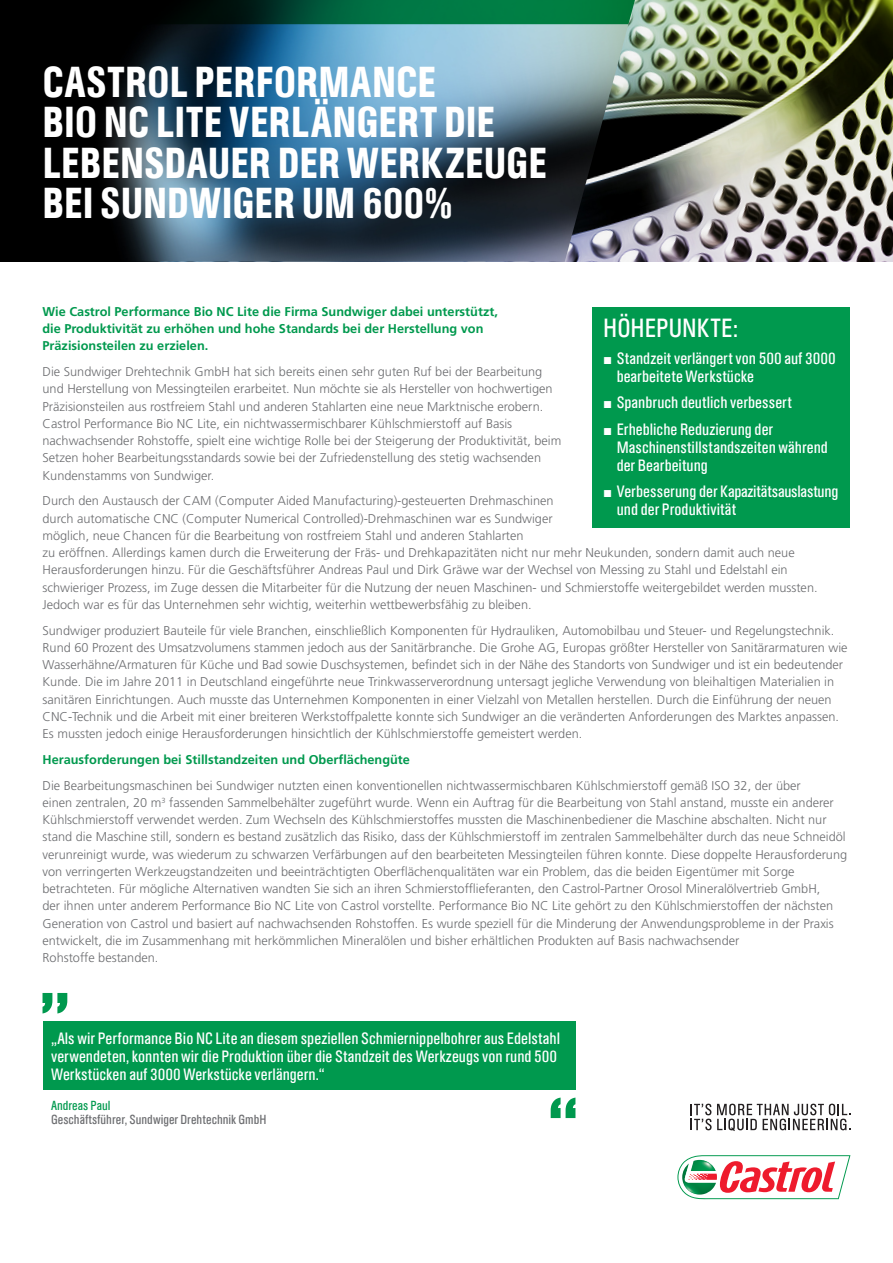
<style>
.page{position:relative;width:893px;height:1263px;background:#fff}
.page>*{position:absolute;margin:0;border:0;box-sizing:border-box;transform-origin:0 0}
.Page_header_-_reg_wh{font:500 39.45px/40.2px "Castrol Sans Con";color:#fff}
.t1{font:24px "Castrol Sans Con";color:#fff}
.t2{font:15px/18px "Castrol Sans Con";color:#fff}
.t3{font:300 12.75px/17.2px "Frutiger LT Std";color:#6c6d70}
.t4{font:700 12.75px/17.2px "Frutiger LT Std";color:#00994e}
.t5{font:12px/14.4px "Castrol Sans Con";color:#6c6d70}
.s1{font-family:"Arial"}
.s2{color:#00994e}
</style>
<div class="page">
<img style="left:635px;top:0;width:258px;height:262px">
<img style="left:0;top:24px;width:635px;height:238px">
<svg style="left:0;top:0;width:638px;height:24px;background:#014427"></svg>
<svg style="left:691px;top:1104px;width:159px;height:27px"></svg>
<svg style="left:677px;top:1155px;width:173px;height:44px"></svg>
<img style="left:682px;top:1160px;width:34px;height:34px">
<div style="left:43px;top:1021px;width:532px;height:69px;background:#00994e"></div>
<svg style="left:43px;top:993px;width:24px;height:20px"></svg>
<svg style="left:551px;top:1097px;width:24px;height:21px"></svg>
<div style="left:592px;top:307px;width:258px;height:220px;background:#00994e"></div>
<p class="Page_header_-_reg_wh" style="left:43px;top:62px;width:506px">CASTROL PERFORMANCE<br>BIO NC LITE VERLÄNGERT DIE<br>LEBENSDAUER DER WERKZEUGE<br>BEI SUNDWIGER UM 600%</p>
<p class="t4" style="left:43px;top:303px;width:457px">Wie Castrol Performance Bio NC Lite die Firma Sundwiger dabei unterstützt, die Produktivität zu erhöhen und hohe Standards bei der Herstellung von<br>Präzisionsteilen zu erzielen.</p>
<p class="t3" style="left:43px;top:363px;width:520px">Die Sundwiger Drehtechnik GmbH hat sich bereits einen sehr guten Ruf bei der Bearbeitung und Herstellung von Messingteilen erarbeitet. Nun möchte sie als Hersteller von hochwertigen Präzisionsteilen aus rostfreiem Stahl und anderen Stahlarten eine neue Marktnische erobern.<br>Castrol Performance Bio NC Lite, ein nichtwassermischbarer Kühlschmierstoff auf Basis nachwachsender Rohstoffe, spielt eine wichtige Rolle bei der Steigerung der Produktivität, beim Setzen hoher Bearbeitungsstandards sowie bei der Zufriedenstellung des stetig wachsenden Kundenstamms von Sundwiger.</p>
<p class="t3" style="left:43px;top:492px;width:777px">Durch den Austausch der CAM (Computer Aided Manufacturing)-gesteuerten Drehmaschinen<br>durch automatische CNC (Computer Numerical Controlled)-Drehmaschinen war es Sundwiger<br>möglich, neue Chancen für die Bearbeitung von rostfreiem Stahl und anderen Stahlarten<br>zu eröffnen. Allerdings kamen durch die Erweiterung der Fräs- und Drehkapazitäten nicht nur mehr Neukunden, sondern damit auch neue Herausforderungen hinzu. Für die Geschäftsführer Andreas Paul und Dirk Gräwe war der Wechsel von Messing zu Stahl und Edelstahl ein schwieriger Prozess, im Zuge dessen die Mitarbeiter für die Nutzung der neuen Maschinen- und Schmierstoffe weitergebildet werden mussten.<br>Jedoch war es für das Unternehmen sehr wichtig, weiterhin wettbewerbsfähig zu bleiben.</p>
<p class="t3" style="left:43px;top:622px;width:807px">Sundwiger produziert Bauteile für viele Branchen, einschließlich Komponenten für Hydrauliken, Automobilbau und Steuer- und Regelungstechnik.<br>Rund 60 Prozent des Umsatzvolumens stammen jedoch aus der Sanitärbranche. Die Grohe AG, Europas größter Hersteller von Sanitärarmaturen wie Wasserhähne/Armaturen für Küche und Bad sowie Duschsystemen, befindet sich in der Nähe des Standorts von Sundwiger und ist ein bedeutender Kunde. Die im Jahre 2011 in Deutschland eingeführte neue Trinkwasserverordnung untersagt jegliche Verwendung von bleihaltigen Materialien in sanitären Einrichtungen. Auch musste das Unternehmen Komponenten in einer Vielzahl von Metallen herstellen. Durch die Einführung der neuen CNC-Technik und die Arbeit mit einer breiteren Werkstoffpalette konnte sich Sundwiger an die veränderten Anforderungen des Marktes anpassen.<br>Es mussten jedoch einige Herausforderungen hinsichtlich der Kühlschmierstoffe gemeistert werden.</p>
<p class="t4" style="left:43px;top:751px;width:369px">Herausforderungen bei Stillstandzeiten und Oberflächengüte</p>
<p class="t3" style="left:43px;top:777px;width:806px">Die Bearbeitungsmaschinen bei Sundwiger nutzten einen konventionellen nichtwassermischbaren Kühlschmierstoff gemäß ISO 32, der über<br>einen zentralen, 20 m<sup>3</sup> fassenden Sammelbehälter zugeführt wurde. Wenn ein Auftrag für die Bearbeitung von Stahl anstand, musste ein anderer Kühlschmierstoff verwendet werden. Zum Wechseln des Kühlschmierstoffes mussten die Maschinenbediener die Maschine abschalten. Nicht nur stand die Maschine still, sondern es bestand zusätzlich das Risiko, dass der Kühlschmierstoff im zentralen Sammelbehälter durch das neue Schneidöl verunreinigt wurde, was wiederum zu schwarzen Verfärbungen auf den bearbeiteten Messingteilen führen konnte. Diese doppelte Herausforderung von verringerten Werkzeugstandzeiten und beeinträchtigten Oberflächenqualitäten war ein Problem, das die beiden Eigentümer mit Sorge betrachteten. Für mögliche Alternativen wandten Sie sich an ihren Schmierstofflieferanten, den Castrol-Partner Orosol Mineralölvertrieb GmbH,<br>der ihnen unter anderem Performance Bio NC Lite von Castrol vorstellte. Performance Bio NC Lite gehört zu den Kühlschmierstoffen der nächsten Generation von Castrol und basiert auf nachwachsenden Rohstoffen. Es wurde speziell für die Minderung der Anwendungsprobleme in der Praxis entwickelt, die im Zusammenhang mit herkömmlichen Mineralölen und bisher erhältlichen Produkten auf Basis nachwachsender<br>Rohstoffe bestanden.</p>
<p class="t1" style="left:603px;top:313px;width:136px">HÖHEPUNKTE:</p>
<p class="t2" style="left:617px;top:349px;width:221px;text-indent:-14px"><span class="s1">■</span> Standzeit verlängert von 500 auf 3000 bearbeitete Werkstücke</p>
<p class="t2" style="left:603px;top:393px;width:190px"><span class="s1">■</span> Spanbruch deutlich verbessert</p>
<p class="t2" style="left:617px;top:420px;width:213px;text-indent:-14px"><span class="s1">■</span> Erhebliche Reduzierung der<br>Maschinenstillstandszeiten während der Bearbeitung</p>
<p class="t2" style="left:617px;top:482px;width:223px;text-indent:-14px"><span class="s1">■</span> Verbesserung der Kapazitätsauslastung und der Produktivität</p>
<p class="t2" style="left:51px;top:1029px;width:511px">„Als wir Performance Bio NC Lite an diesem speziellen Schmiernippelbohrer aus Edelstahl verwendeten, konnten wir die Produktion über die Standzeit des Werkzeugs von rund 500<br>Werkstücken auf 3000 Werkstücke verlängern.“</p>
<p class="t5" style="left:51px;top:1098px;width:217px"><span class="s2">Andreas Paul<br></span>Geschäftsführer, Sundwiger Drehtechnik GmbH</p>
</div>
